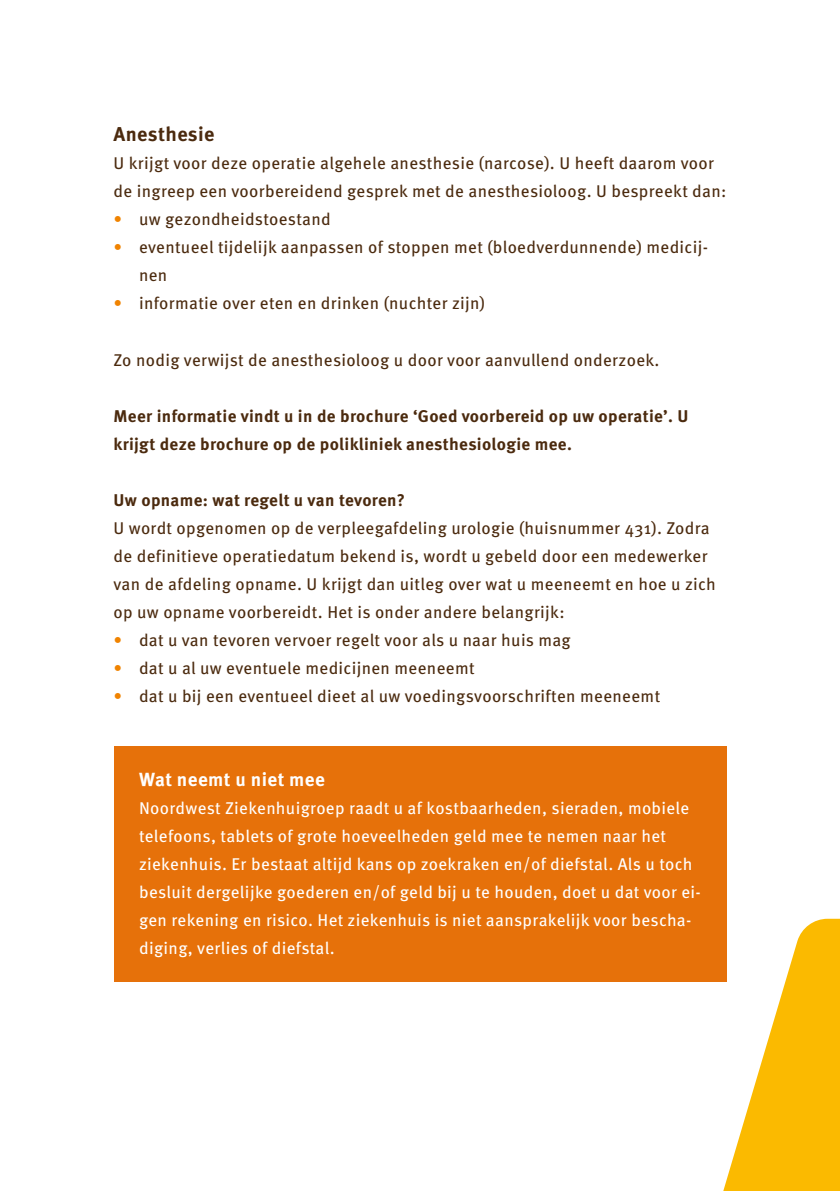
<style>
.page{position:relative;width:840px;height:1191px;background:#fff}
.page>*{position:absolute;margin:0;border:0;box-sizing:border-box;transform-origin:0 0}
.t1{font:700 20px "Meta Pro";letter-spacing:.02em;color:#4b2a0e}
.t2{font:700 19px "Meta Pro";letter-spacing:.02em;color:#fff}
.t3{font:17px/28px "Meta Pro";letter-spacing:.02em;color:#4b2a0e}
.t4{font:17px/28px "Meta Pro";letter-spacing:.02em;color:#fff}
.t5{font:700 17px/28px "Meta Pro";letter-spacing:.02em;color:#4b2a0e}
.s1{color:#f08300}
</style>
<div class="page">
<svg style="left:703px;top:918px;width:136px;height:273px"></svg>
<div style="left:113px;top:746px;width:613px;height:235px;background:#e6710a"></div>
<p class="t1" style="left:113px;top:119px;width:102px">Anesthesie</p>
<p class="t3" style="left:113px;top:148px;width:614px">U krijgt voor deze operatie algehele anesthesie (narcose). U heeft daarom voor de ingreep een voorbereidend gesprek met de anesthesioloog. U bespreekt dan:</p>
<p class="t3" style="left:113px;top:204px;width:219px"><span class="s1">•</span> uw gezondheidstoestand</p>
<p class="t3" style="left:139px;top:232px;width:570px;text-indent:-26px"><span class="s1">•</span> eventueel tijdelijk aanpassen of stoppen met (bloedverdunnende) medicij&shy;nen</p>
<p class="t3" style="left:113px;top:288px;width:373px"><span class="s1">•</span> informatie over eten en drinken (nuchter zijn)</p>
<p class="t3" style="left:113px;top:344px;width:547px">Zo nodig verwijst de anesthesioloog u door voor aanvullend onderzoek.</p>
<p class="t5" style="left:113px;top:400px;width:576px">Meer informatie vindt u in de brochure ‘Goed voorbereid op uw operatie’. U krijgt deze brochure op de polikliniek anesthesiologie mee.</p>
<p class="t5" style="left:113px;top:484px;width:293px">Uw opname: wat regelt u van tevoren?</p>
<p class="t3" style="left:113px;top:512px;width:603px">U wordt opgenomen op de verpleegafdeling urologie (huisnummer 431). Zodra de definitieve operatiedatum bekend is, wordt u gebeld door een medewerker van de afdeling opname. U krijgt dan uitleg over wat u meeneemt en hoe u zich op uw opname voorbereidt. Het is onder andere belangrijk:</p>
<p class="t3" style="left:113px;top:624px;width:458px"><span class="s1">•</span> dat u van tevoren vervoer regelt voor als u naar huis mag</p>
<p class="t3" style="left:113px;top:652px;width:362px"><span class="s1">•</span> dat u al uw eventuele medicijnen meeneemt</p>
<p class="t3" style="left:113px;top:680px;width:548px"><span class="s1">•</span> dat u bij een eventueel dieet al uw voedingsvoorschriften meeneemt</p>
<p class="t2" style="left:139px;top:764px;width:187px">Wat neemt u niet mee</p>
<p class="t4" style="left:139px;top:792px;width:563px">Noordwest Ziekenhuigroep raadt u af kostbaarheden, sieraden, mobiele telefoons, tablets of grote hoeveelheden geld mee te nemen naar het ziekenhuis. Er bestaat altijd kans op zoekraken en/of diefstal. Als u toch besluit dergelijke goederen en/of geld bij u te houden, doet u dat voor ei&shy;gen rekening en risico. Het ziekenhuis is niet aansprakelijk voor bescha&shy;diging, verlies of diefstal.</p>
</div>
